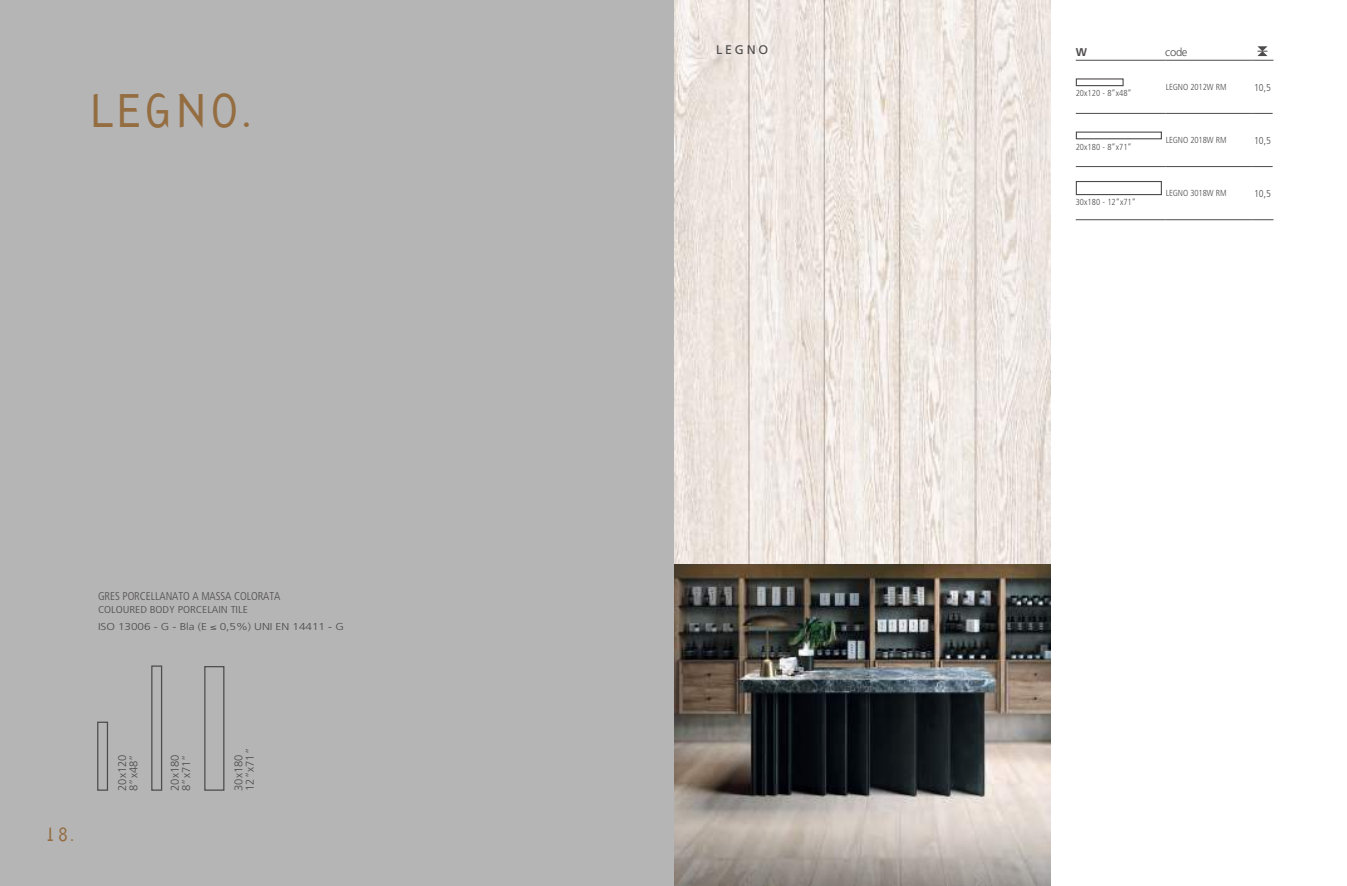
<style>
.page{position:relative;width:1347px;height:886px;background:#fff}
.page>*{position:absolute;margin:0;border:0;box-sizing:border-box;transform-origin:0 0}
.t1{font:46.25px "Arbitrary";letter-spacing:.1em;color:#946d41}
.t2{font:18.75px "Arbitrary";color:#946d41}
.t3{font:12.5px "Frutiger";letter-spacing:.23em;color:#4e4b4c}
.t4{font:300 11.25px/11.2px "Frutiger";color:#4e4b4c}
.t5{font:300 condensed 11.25px "Frutiger";letter-spacing:-.005em;color:#4e4b4c}
.t6{font:700 11.25px "Frutiger";color:#4e4b4c}
.t7{font:300 10px/17.4px "Frutiger";letter-spacing:-.005em;color:#4e4b4c;scale:1.18 1}
.t8{font:300 condensed 10px "Frutiger";color:#4e4b4c}
.t9{font:300 condensed 8.75px "Frutiger";letter-spacing:-.01em;color:#4e4b4c}
.s1{font-stretch:condensed}
</style>
<div class="page">
<img style="left:673px;top:0;width:377px;height:886px">
<hr style="left:1075px;top:60px;width:90px;height:1px;background:#4e4b4c">
<hr style="left:1075px;top:113px;width:90px;height:1px;background:#4e4b4c">
<hr style="left:1075px;top:166px;width:90px;height:1px;background:#4e4b4c">
<hr style="left:1075px;top:219px;width:90px;height:1px;background:#4e4b4c">
<hr style="left:1165px;top:60px;width:86px;height:1px;background:#4e4b4c">
<hr style="left:1165px;top:113px;width:86px;height:1px;background:#4e4b4c">
<hr style="left:1165px;top:166px;width:86px;height:1px;background:#4e4b4c">
<hr style="left:1165px;top:219px;width:86px;height:1px;background:#4e4b4c">
<svg style="left:1251px;top:113px;width:21px;height:1px"></svg>
<svg style="left:1251px;top:166px;width:21px;height:1px"></svg>
<svg style="left:1251px;top:219px;width:22px;height:1px"></svg>
<svg style="left:1251px;top:46px;width:22px;height:15px"></svg>
<div style="left:1075px;top:78px;width:48px;height:8px;border:1px solid #4e4b4c"></div>
<div style="left:1075px;top:132px;width:86px;height:7px;border:1px solid #4e4b4c"></div>
<div style="left:1075px;top:181px;width:86px;height:14px;border:1px solid #4e4b4c"></div>
<div style="left:0;top:0;width:673px;height:886px;background:#b5b5b6"></div>
<div style="left:151px;top:665px;width:11px;height:126px;border:1px solid #4e4b4c"></div>
<div style="left:97px;top:721px;width:11px;height:70px;border:1px solid #4e4b4c"></div>
<div style="left:204px;top:666px;width:20px;height:125px;border:1px solid #4e4b4c"></div>
<h1 class="t1" style="left:90px;top:81px;width:162px">LEGNO.</h1>
<p class="t5" style="left:98px;top:590px;width:184px">GRES PORCELLANATO A MASSA COLORATA</p>
<p class="t7" style="left:98px;top:600px;width:210px"><span class="s1">COLOURED BODY PORCELAIN TILE<br></span>ISO 13006 - G - Bla (E ≤ 0,5%) UNI EN 14411 - G</p>
<h2 class="t2" style="left:45px;top:822px;width:30px">18.</h2>
<p class="t4" style="left:117px;top:791px;width:38px;rotate:-90deg">20x120<br>8”x48”</p>
<p class="t4" style="left:169px;top:791px;width:38px;rotate:-90deg">20x180<br>8”x71”</p>
<p class="t4" style="left:233px;top:791px;width:44px;rotate:-90deg">30x180<br>12”x71”</p>
<h3 class="t3" style="left:716px;top:42px;width:54px">LEGNO</h3>
<p class="t6" style="left:1075px;top:45px;width:13px">W</p>
<p class="t4" style="left:1165px;top:46px;width:24px">code</p>
<p class="t9" style="left:1075px;top:88px;width:58px">20x120 - 8”x48”</p>
<p class="t9" style="left:1165px;top:82px;width:62px">LEGNO 2012W RM</p>
<p class="t8" style="left:1254px;top:81px;width:18px">10,5</p>
<p class="t9" style="left:1075px;top:142px;width:58px">20x180 - 8”x71”</p>
<p class="t9" style="left:1075px;top:197px;width:62px">30x180 - 12”x71”</p>
<p class="t9" style="left:1165px;top:135px;width:62px">LEGNO 2018W RM</p>
<p class="t8" style="left:1254px;top:135px;width:18px">10,5</p>
<p class="t9" style="left:1165px;top:188px;width:62px">LEGNO 3018W RM</p>
<p class="t8" style="left:1254px;top:188px;width:18px">10,5</p>
</div>
